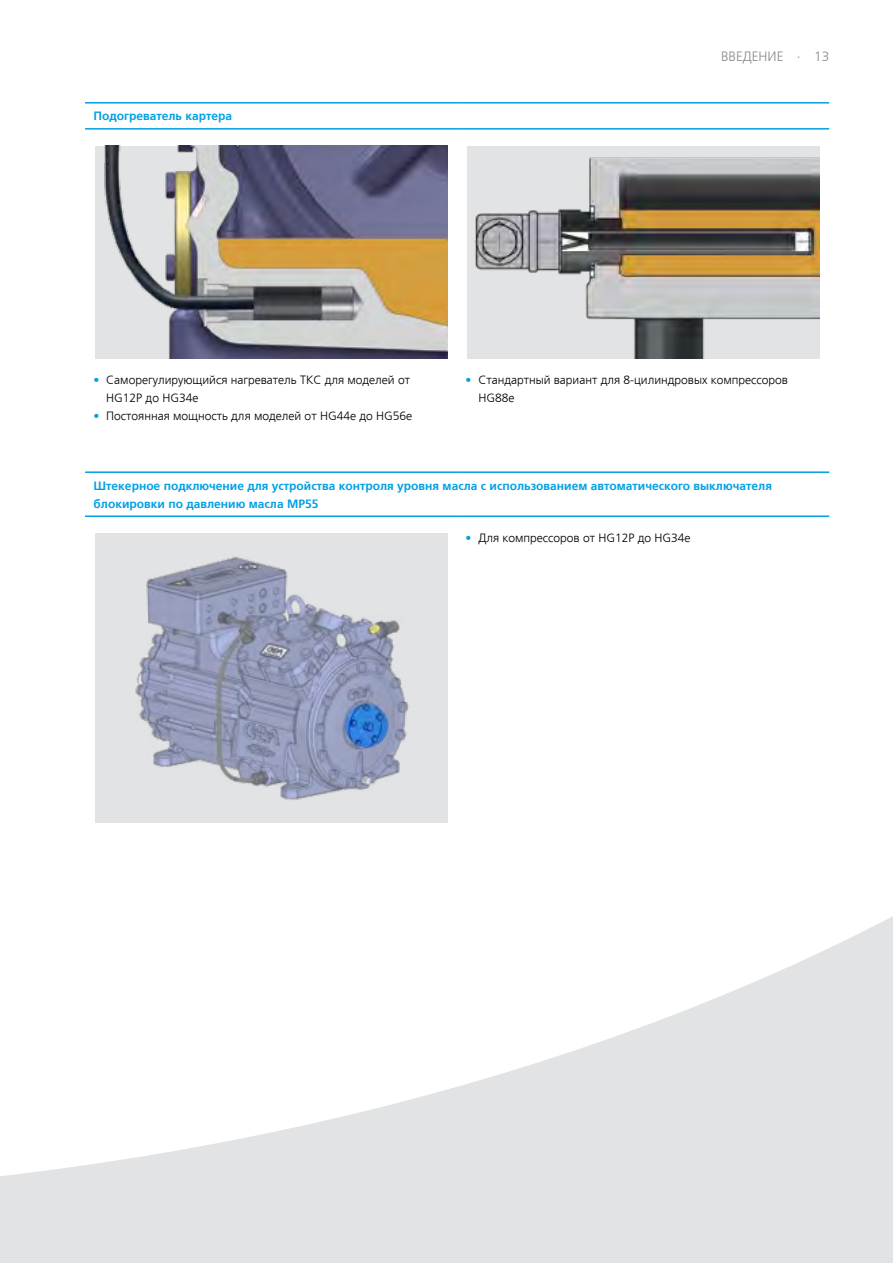
<style>
.page{position:relative;width:893px;height:1263px;background:#fff}
.page>*{position:absolute;margin:0;border:0;box-sizing:border-box;transform-origin:0 0}
.t1{font:300 13.5px "Frutiger LTCYR";color:#8a8c8e}
.t2{font:300 12px/18px "Frutiger LTCYR";color:#000}
.t3{font:700 12px/18px "Frutiger LTCYR";color:#00a1e4}
.s1{color:#00a1e4}
</style>
<div class="page">
<svg style="left:0;top:916px;width:893px;height:347px;fill:#e2e3e4"></svg>
<hr style="left:85px;top:102px;width:372px;height:2px;background:#00a1e4">
<hr style="left:457px;top:102px;width:372px;height:2px;background:#00a1e4">
<hr style="left:85px;top:128px;width:372px;height:2px;background:#00a1e4">
<hr style="left:457px;top:128px;width:372px;height:2px;background:#00a1e4">
<img style="left:100px;top:146px;width:348px;height:212px">
<img style="left:467px;top:146px;width:353px;height:212px">
<hr style="left:85px;top:471px;width:372px;height:2px;background:#00a1e4">
<hr style="left:457px;top:471px;width:372px;height:2px;background:#00a1e4">
<hr style="left:85px;top:515px;width:372px;height:2px;background:#00a1e4">
<hr style="left:457px;top:515px;width:372px;height:2px;background:#00a1e4">
<div style="left:95px;top:533px;width:353px;height:289px;background:#e2e3e4"></div>
<img style="left:135px;top:556px;width:274px;height:244px">
<p class="t3" style="left:94px;top:107px;width:140px">Подогреватель картера</p>
<p class="t1" style="left:721px;top:49px;width:110px">ВВЕДЕНИЕ · 13</p>
<p class="t2" style="left:106px;top:372px;width:305px;text-indent:-13px"><span class="s1">•</span> Саморегулирующийся нагреватель ТКС для моделей от<br>HG12P до HG34e</p>
<p class="t2" style="left:94px;top:408px;width:320px"><span class="s1">•</span> Постоянная мощность для моделей от HG44e до HG56e</p>
<p class="t2" style="left:478px;top:372px;width:311px;text-indent:-13px"><span class="s1">•</span> Стандартный вариант для 8-цилиндровых компрессоров<br>HG88e</p>
<p class="t3" style="left:94px;top:477px;width:680px">Штекерное подключение для устройства контроля уровня масла с использованием автоматического выключателя блокировки по давлению масла MP55</p>
<p class="t2" style="left:466px;top:529px;width:226px"><span class="s1">•</span> Для компрессоров от HG12P до HG34e</p>
</div>
